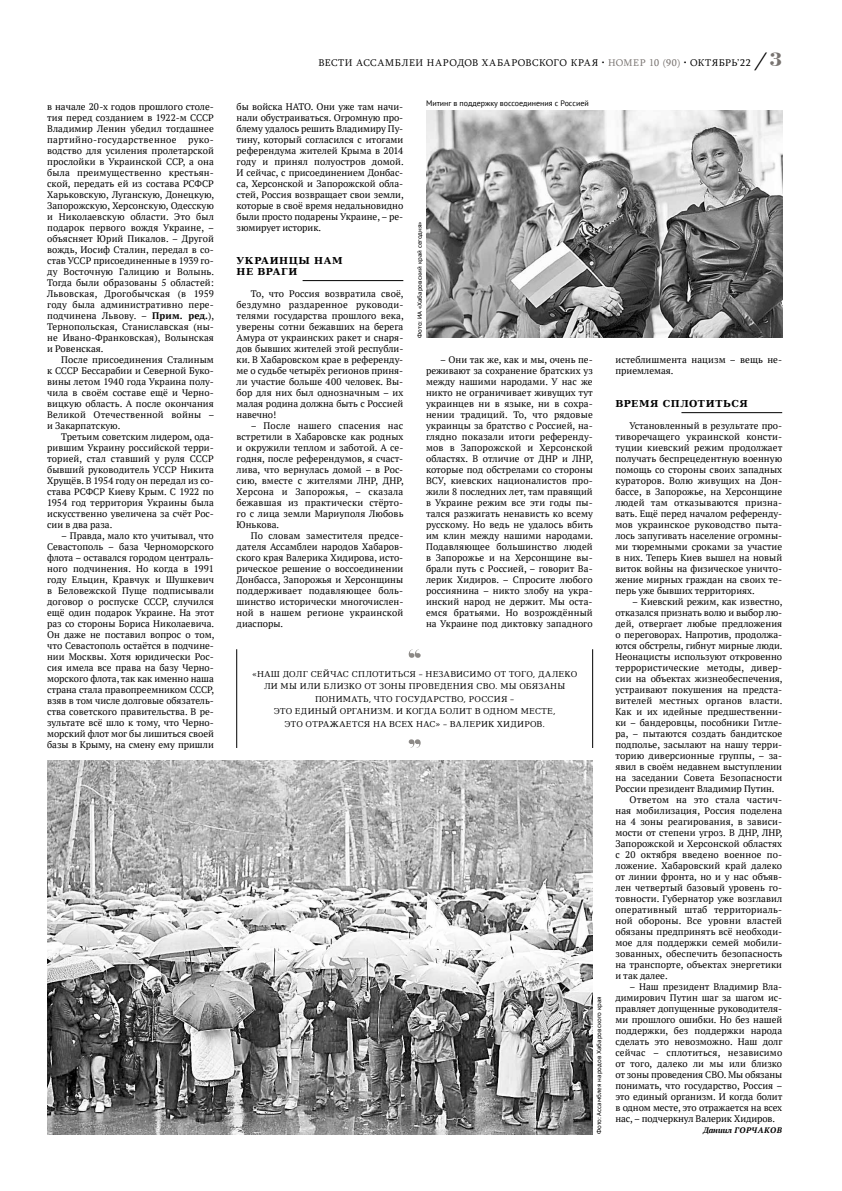
<style>
.page{position:relative;width:842px;height:1191px;background:#fff}
.page>*{position:absolute;margin:0;border:0;box-sizing:border-box;transform-origin:0 0}
.t1{font:10px "Sylfaen";letter-spacing:.055em;color:#000}
.t2{font:9.5px/11px "PT Serif";letter-spacing:.005em;color:#000;text-align:justify}
.t3{font:700 9.5px/11px "DejaVu Serif";letter-spacing:.055em;color:#000}
.t4{font:8px/12.6px "DejaVu Serif";letter-spacing:.03em;color:#000;text-align:center}
.t5{font:8px "PT Sans";color:#000}
.t6{font:italic 700 8px "PT Serif";letter-spacing:.05em;color:#000}
.t7{font:6px "PT Sans Caption";color:#000}
.s1{font-weight:700}
.s2{color:#787370}
.s3{font-family:"Bradobrei";font-size:18px}
.s4{font-family:"Bradobrei";font-size:18px;color:#787370}
</style>
<div class="page">
<hr style="left:592px;top:649px;width:1px;height:99px;background:#000">
<hr style="left:237px;top:649px;width:1px;height:99px;background:#000">
<svg style="left:409px;top:649px;width:12px;height:9px"></svg>
<svg style="left:409px;top:739px;width:12px;height:9px"></svg>
<hr style="left:303px;top:280px;width:100px;height:1px;background:#000">
<img style="left:426px;top:110px;width:356px;height:228px">
<img style="left:47px;top:760px;width:546px;height:374px">
<hr style="left:681px;top:412px;width:101px;height:1px;background:#000">
<p class="t2" style="left:47px;top:101px;width:169px">в начале 20-х годов прошлого столе&shy;тия перед созданием в 1922-м СССР Владимир Ленин убедил тогдашнее партийно-государственное руко&shy;водство для усиления пролетарской прослойки в Украинской ССР, а она была преимущественно крестьян&shy;ской, передать ей из состава РСФСР Харьковскую, Луганскую, Донецкую, Запорожскую, Херсонскую, Одесскую и Николаевскую области. Это был подарок первого вождя Украине, – объясняет Юрий Пикалов. – Другой вождь, Иосиф Сталин, передал в со&shy;став УССР присоединенные в 1939 го&shy;ду Восточную Галицию и Волынь.<br>Тогда были образованы 5 областей:<br>Львовская, Дрогобычская (в 1959 году была административно пере&shy;подчинена Львову. – <span class="s1">Прим. ред.</span>), Тернопольская, Станиславская (ны&shy;не Ивано-Франковская), Волынская и Ровенская.</p>
<p class="t2" style="left:47px;top:354px;width:169px;text-indent:14px">После присоединения Сталиным к СССР Бессарабии и Северной Буко&shy;вины летом 1940 года Украина полу&shy;чила в своём составе ещё и Черно&shy;вицкую область. А после окончания Великой Отечественной войны – и Закарпатскую.</p>
<p class="t2" style="left:47px;top:431px;width:168px;text-indent:14px">Третьим советским лидером, ода&shy;рившим Украину российской терри&shy;торией, стал ставший у руля СССР бывший руководитель УССР Никита Хрущёв. В 1954 году он передал из со&shy;става РСФСР Киеву Крым. С 1922 по 1954 год территория Украины была искусственно увеличена за счёт Рос&shy;сии в два раза.</p>
<p class="t2" style="left:47px;top:530px;width:169px;text-indent:14px">– Правда, мало кто учитывал, что Севастополь – база Черноморского флота – оставался городом централь&shy;ного подчинения. Но когда в 1991 году Ельцин, Кравчук и Шушкевич в Беловежской Пуще подписывали договор о роспуске СССР, случился ещё один подарок Украине. На этот раз со стороны Бориса Николаевича.<br>Он даже не поставил вопрос о том, что Севастополь остаётся в подчине&shy;нии Москвы. Хотя юридически Рос&shy;сия имела все права на базу Черно&shy;морского флота, так как именно наша страна стала правопреемником СССР, взяв в том числе долговые обязатель&shy;ства советского правительства. В ре&shy;зультате всё шло к тому, что Черно&shy;морский флот мог бы лишиться своей базы в Крыму, на смену ему пришли</p>
<p class="t1" style="left:319px;top:56px;width:465px">ВЕСТИ АССАМБЛЕИ НАРОДОВ ХАБАРОВСКОГО КРАЯ • <span class="s2">НОМЕР 10 (90)</span> • ОКТЯБРЬ’22 <span class="s3">/</span><span class="s4">3</span></p>
<p class="t5" style="left:426px;top:98px;width:164px">Митинг в поддержку воссоединения с Россией</p>
<p class="t2" style="left:237px;top:101px;width:169px">бы войска НАТО. Они уже там начи&shy;нали обустраиваться. Огромную про&shy;блему удалось решить Владимиру Пу&shy;тину, который согласился с итогами референдума жителей Крыма в 2014 году и принял полуостров домой.<br>И сейчас, с присоединением Донбас&shy;са, Херсонской и Запорожской обла&shy;стей, Россия возвращает свои земли, которые в своё время недальновидно были просто подарены Украине, – ре&shy;зюмирует историк.</p>
<p class="t3" style="left:237px;top:254px;width:108px">УКРАИНЦЫ НАМ<br>НЕ ВРАГИ</p>
<p class="t2" style="left:237px;top:288px;width:169px;text-indent:14px">То, что Россия возвратила своё, бездумно раздаренное руководи&shy;телями государства прошлого века, уверены сотни бежавших на берега Амура от украинских ракет и снаря&shy;дов бывших жителей этой республи&shy;ки. В Хабаровском крае в референду&shy;ме о судьбе четырёх регионов приня&shy;ли участие больше 400 человек. Вы&shy;бор для них был однозначным – их малая родина должна быть с Россией навечно!</p>
<p class="t2" style="left:237px;top:420px;width:169px;text-indent:14px">– После нашего спасения нас встретили в Хабаровске как родных и окружили теплом и заботой. А се&shy;годня, после референдумов, я счаст&shy;лива, что вернулась домой – в Рос&shy;сию, вместе с жителями ЛНР, ДНР, Херсона и Запорожья, – сказала бежавшая из практически стёрто&shy;го с лица земли Мариуполя Любовь Юнькова.</p>
<p class="t2" style="left:237px;top:530px;width:168px;text-indent:14px">По словам заместителя предсе&shy;дателя Ассамблеи народов Хабаров&shy;ского края Валерика Хидирова, исто&shy;рическое решение о воссоединении Донбасса, Запорожья и Херсонщины поддерживает подавляющее боль&shy;шинство исторически многочислен&shy;ной в нашем регионе украинской диаспоры.</p>
<p class="t7" style="left:416px;top:338px;width:118px;rotate:-90deg">Фото: ИА «Хабаровский край сегодня»</p>
<p class="t2" style="left:426px;top:354px;width:169px;text-indent:14px">– Они так же, как и мы, очень пе&shy;реживают за сохранение братских уз между нашими народами. У нас же никто не ограничивает живущих тут украинцев ни в языке, ни в сохра&shy;нении традиций. То, что рядовые украинцы за братство с Россией, на&shy;глядно показали итоги референду&shy;мов в Запорожской и Херсонской областях. В отличие от ДНР и ЛНР, которые под обстрелами со стороны ВСУ, киевских националистов про&shy;жили 8 последних лет, там правящий в Украине режим все эти годы пы&shy;тался разжигать ненависть ко всему русскому. Но ведь не удалось вбить им клин между нашими народами.<br>Подавляющее большинство людей в Запорожье и на Херсонщине вы&shy;брали путь с Россией, – говорит Ва&shy;лерик Хидиров. – Спросите любого россиянина – никто злобу на укра&shy;инский народ не держит. Мы оста&shy;емся братьями. Но возрождённый на Украине под диктовку западного</p>
<p class="t2" style="left:615px;top:354px;width:168px">истеблишмента нацизм – вещь не&shy;приемлемая.</p>
<p class="t3" style="left:615px;top:397px;width:134px">ВРЕМЯ СПЛОТИТЬСЯ</p>
<p class="t2" style="left:615px;top:420px;width:168px;text-indent:14px">Установленный в результате про&shy;тиворечащего украинской консти&shy;туции киевский режим продолжает получать беспрецедентную военную помощь со стороны своих западных кураторов. Волю живущих на Дон&shy;бассе, в Запорожье, на Херсонщине людей там отказываются призна&shy;вать. Ещё перед началом референду&shy;мов украинское руководство пыта&shy;лось запугивать население огромны&shy;ми тюремными сроками за участие в них. Теперь Киев вышел на новый виток войны на физическое уничто&shy;жение мирных граждан на своих те&shy;перь уже бывших территориях.</p>
<p class="t2" style="left:632px;top:596px;width:152px">– Киевский режим, как известно,</p>
<p class="t2" style="left:615px;top:607px;width:168px">отказался признать волю и выбор лю-</p>
<p class="t2" style="left:615px;top:618px;width:168px">дей, отвергает любые предложения</p>
<p class="t2" style="left:615px;top:629px;width:168px">о переговорах. Напротив, продолжа-</p>
<p class="t2" style="left:615px;top:640px;width:169px">ются обстрелы, гибнут мирные люди.</p>
<p class="t2" style="left:615px;top:651px;width:168px">Неонацисты используют откровенно</p>
<p class="t2" style="left:615px;top:662px;width:168px">террористические методы, дивер-</p>
<p class="t2" style="left:615px;top:673px;width:169px">сии на объектах жизнеобеспечения,</p>
<p class="t2" style="left:615px;top:684px;width:168px">устраивают покушения на предста-</p>
<p class="t2" style="left:615px;top:695px;width:169px">вителей местных органов власти.</p>
<p class="t2" style="left:615px;top:706px;width:168px">Как и их идейные предшественни-</p>
<p class="t2" style="left:615px;top:717px;width:168px">ки – бандеровцы, пособники Гитле-</p>
<p class="t2" style="left:615px;top:728px;width:168px">ра, – пытаются создать бандитское</p>
<p class="t2" style="left:615px;top:739px;width:168px">подполье, засылают на нашу терри-</p>
<p class="t2" style="left:615px;top:750px;width:168px">торию диверсионные группы, – за-</p>
<p class="t2" style="left:615px;top:761px;width:168px">явил в своём недавнем выступлении</p>
<p class="t2" style="left:615px;top:772px;width:168px">на заседании Совета Безопасности</p>
<p class="t2" style="left:615px;top:783px;width:161px">России президент Владимир Путин.</p>
<p class="t2" style="left:630px;top:794px;width:154px">Ответом на это стала частич-</p>
<p class="t2" style="left:615px;top:805px;width:168px">ная мобилизация, Россия поделена</p>
<p class="t2" style="left:615px;top:816px;width:168px">на 4 зоны реагирования, в зависи-</p>
<p class="t2" style="left:615px;top:827px;width:169px">мости от степени угроз. В ДНР, ЛНР,</p>
<p class="t2" style="left:615px;top:838px;width:168px">Запорожской и Херсонской областях</p>
<p class="t2" style="left:615px;top:849px;width:168px">с 20 октября введено военное по-</p>
<p class="t2" style="left:615px;top:860px;width:168px">ложение. Хабаровский край далеко</p>
<p class="t2" style="left:615px;top:871px;width:168px">от линии фронта, но и у нас объяв-</p>
<p class="t2" style="left:615px;top:882px;width:168px">лен четвертый базовый уровень го-</p>
<p class="t2" style="left:615px;top:893px;width:168px">товности. Губернатор уже возглавил</p>
<p class="t2" style="left:615px;top:904px;width:168px">оперативный штаб территориаль-</p>
<p class="t2" style="left:615px;top:915px;width:168px">ной обороны. Все уровни властей</p>
<p class="t2" style="left:615px;top:926px;width:168px">обязаны предпринять всё необходи-</p>
<p class="t2" style="left:615px;top:937px;width:168px">мое для поддержки семей мобили-</p>
<p class="t2" style="left:615px;top:948px;width:168px">зованных, обеспечить безопасность</p>
<p class="t2" style="left:615px;top:959px;width:168px">на транспорте, объектах энергетики</p>
<p class="t2" style="left:615px;top:970px;width:54px">и так далее.</p>
<p class="t2" style="left:615px;top:981px;width:169px;text-indent:14px">– Наш президент Владимир Вла&shy;димирович Путин шаг за шагом ис&shy;правляет допущенные руководителя&shy;ми прошлого ошибки. Но без нашей поддержки, без поддержки народа сделать это невозможно. Наш долг сейчас – сплотиться, независимо от того, далеко ли мы или близко от зоны проведения СВО. Мы обязаны понимать, что государство, Россия – это единый организм. И когда болит в одном месте, это отражается на всех нас, – подчеркнул Валерик Хидиров.</p>
<p class="t6" style="left:703px;top:1125px;width:80px">Даниил ГОРЧАКОВ</p>
<p class="t4" style="left:252px;top:667px;width:327px">«НАШ ДОЛГ СЕЙЧАС СПЛОТИТЬСЯ – НЕЗАВИСИМО ОТ ТОГО, ДАЛЕКО ЛИ МЫ ИЛИ БЛИЗКО ОТ ЗОНЫ ПРОВЕДЕНИЯ СВО. МЫ ОБЯЗАНЫ ПОНИМАТЬ, ЧТО ГОСУДАРСТВО, РОССИЯ –<br>ЭТО ЕДИНЫЙ ОРГАНИЗМ. И КОГДА БОЛИТ В ОДНОМ МЕСТЕ,<br>ЭТО ОТРАЖАЕТСЯ НА ВСЕХ НАС» – ВАЛЕРИК ХИДИРОВ.</p>
<p class="t7" style="left:595px;top:1134px;width:140px;rotate:-90deg">Фото: Ассамблея народов Хабаровского края</p>
</div>
